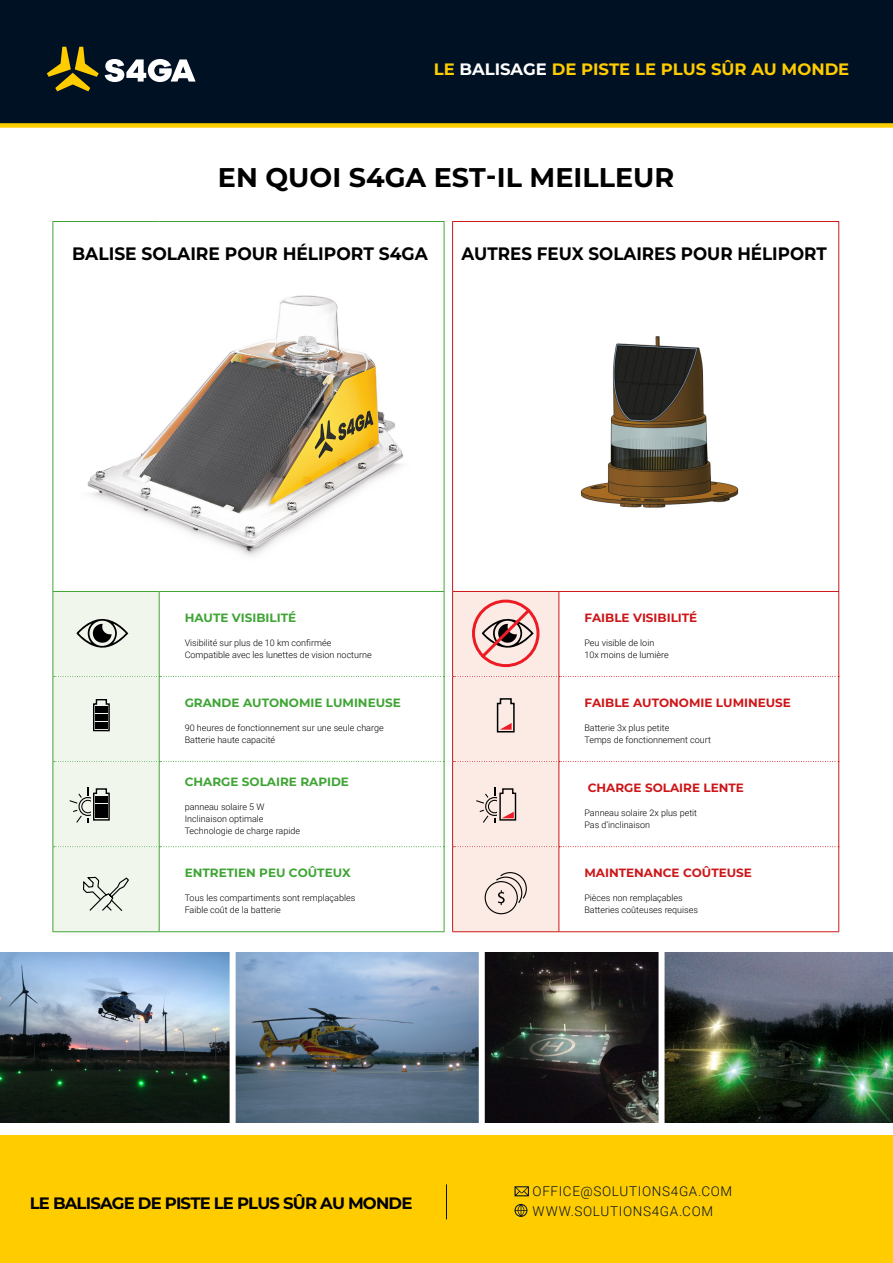
<style>
.page{position:relative;width:893px;height:1263px;background:#fff}
.page>*{position:absolute;margin:0;border:0;box-sizing:border-box;transform-origin:0 0}
.t1{font:100 27px "Montserrat";color:#000}
.t2{font:100 18px "Montserrat";color:#000;scale:.93 1}
.t3{font:100 18px "Montserrat";color:#000;scale:.95 1}
.t4{font:100 16.5px "Montserrat";color:#fc0}
.t5{font:100 16.5px "Montserrat";letter-spacing:-.05em;color:#000}
.t6{font:300 13.5px/19.5px "Roboto";letter-spacing:.05em;color:#001123}
.t7{font:100 12px "Montserrat";color:#3fa535}
.t8{font:100 12px "Montserrat";color:#cd1719}
.t9{font:300 9px/12px "Roboto";color:#000}
.s1{color:#fff}
</style>
<div class="page">
<hr style="left:838px;top:222px;width:1px;height:369px;background:#cd1719">
<hr style="left:52px;top:221px;width:107px;height:1px;background:#3fa535">
<hr style="left:52px;top:222px;width:1px;height:369px;background:#3fa535">
<hr style="left:159px;top:221px;width:285px;height:1px;background:#3fa535">
<hr style="left:444px;top:222px;width:1px;height:369px;background:#3fa535">
<hr style="left:52px;top:591px;width:107px;height:1px;background:#3fa535">
<hr style="left:52px;top:592px;width:1px;height:84px;background:#3fa535">
<hr style="left:444px;top:592px;width:1px;height:84px;background:#3fa535">
<hr style="left:52px;top:676px;width:1px;height:85px;background:#3fa535">
<hr style="left:444px;top:676px;width:1px;height:85px;background:#3fa535">
<hr style="left:52px;top:761px;width:1px;height:86px;background:#3fa535">
<hr style="left:444px;top:761px;width:1px;height:86px;background:#3fa535">
<hr style="left:52px;top:847px;width:1px;height:84px;background:#3fa535">
<hr style="left:444px;top:847px;width:1px;height:84px;background:#3fa535">
<hr style="left:52px;top:931px;width:107px;height:1px;background:#3fa535">
<hr style="left:452px;top:221px;width:107px;height:1px;background:#cd1719">
<hr style="left:452px;top:222px;width:1px;height:369px;background:#cd1719">
<hr style="left:559px;top:221px;width:280px;height:1px;background:#cd1719">
<hr style="left:452px;top:591px;width:107px;height:1px;background:#cd1719">
<hr style="left:452px;top:592px;width:1px;height:84px;background:#cd1719">
<hr style="left:452px;top:676px;width:1px;height:85px;background:#cd1719">
<hr style="left:452px;top:761px;width:1px;height:86px;background:#cd1719">
<hr style="left:452px;top:847px;width:1px;height:84px;background:#cd1719">
<hr style="left:452px;top:931px;width:107px;height:1px;background:#cd1719">
<img style="left:236px;top:952px;width:242px;height:171px">
<img style="left:0;top:952px;width:230px;height:171px">
<img style="left:485px;top:952px;width:173px;height:171px">
<img style="left:664px;top:952px;width:229px;height:171px">
<div style="left:0;top:0;width:893px;height:123px;background:#001123"></div>
<svg style="left:105px;top:59px;width:91px;height:23px"></svg>
<svg style="left:47px;top:47px;width:52px;height:44px"></svg>
<div style="left:0;top:123px;width:893px;height:5px;background:#fc0"></div>
<div style="left:0;top:1135px;width:893px;height:128px;background:#fc0"></div>
<svg style="left:514px;top:1186px;width:15px;height:10px"></svg>
<svg style="left:514px;top:1204px;width:13px;height:13px"></svg>
<hr style="left:446px;top:1184px;width:1px;height:35px;background:#001123">
<img style="left:581px;top:336px;width:158px;height:172px">
<img style="left:87px;top:295px;width:316px;height:261px">
<svg style="left:53px;top:591px;width:391px;height:342px"></svg>
<div style="left:95px;top:812px;width:12px;height:6px;background:#000"></div>
<div style="left:95px;top:804px;width:12px;height:6px;background:#000"></div>
<div style="left:95px;top:796px;width:12px;height:6px;background:#000"></div>
<svg style="left:453px;top:591px;width:386px;height:341px"></svg>
<div style="left:95px;top:722px;width:12px;height:7px;background:#000"></div>
<div style="left:95px;top:714px;width:12px;height:7px;background:#000"></div>
<div style="left:95px;top:706px;width:12px;height:7px;background:#000"></div>
<h3 class="t4" style="left:434px;top:58px;width:417px">LE <span class="s1">BALISAGE</span> DE PISTE LE PLUS SÛR AU MONDE</h3>
<h1 class="t1" style="left:218px;top:160px;width:458px">EN QUOI S4GA EST-IL MEILLEUR</h1>
<h2 class="t3" style="left:72px;top:241px;width:376px">BALISE SOLAIRE POUR HÉLIPORT S4GA</h2>
<h2 class="t2" style="left:461px;top:241px;width:394px">AUTRES FEUX SOLAIRES POUR HÉLIPORT</h2>
<h3 class="t7" style="left:185px;top:609px;width:113px">HAUTE VISIBILITÉ</h3>
<p class="t9" style="left:185px;top:636px;width:189px">Visibilité sur plus de 10 km confirmée<br>Compatible avec les lunettes de vision nocturne</p>
<h3 class="t7" style="left:185px;top:695px;width:218px">GRANDE AUTONOMIE LUMINEUSE</h3>
<p class="t9" style="left:185px;top:721px;width:201px">90 heures de fonctionnement sur une seule charge<br>Batterie haute capacité</p>
<h3 class="t7" style="left:185px;top:774px;width:166px">CHARGE SOLAIRE RAPIDE</h3>
<p class="t9" style="left:185px;top:800px;width:117px">panneau solaire 5 W<br>Inclinaison optimale<br>Technologie de charge rapide</p>
<h3 class="t7" style="left:185px;top:865px;width:168px">ENTRETIEN PEU COÛTEUX</h3>
<p class="t9" style="left:185px;top:891px;width:172px">Tous les compartiments sont remplaçables<br>Faible coût de la batterie</p>
<h3 class="t5" style="left:30px;top:1192px;width:384px">LE BALISAGE DE PISTE LE PLUS SÛR AU MONDE</h3>
<h3 class="t8" style="left:584px;top:609px;width:114px">FAIBLE VISIBILITÉ</h3>
<p class="t9" style="left:584px;top:636px;width:86px">Peu visible de loin<br>10x moins de lumière</p>
<h3 class="t8" style="left:584px;top:695px;width:208px">FAIBLE AUTONOMIE LUMINEUSE</h3>
<p class="t9" style="left:584px;top:721px;width:128px">Batterie 3x plus petite<br>Temps de fonctionnement court</p>
<h3 class="t8" style="left:588px;top:780px;width:158px">CHARGE SOLAIRE LENTE</h3>
<p class="t9" style="left:584px;top:806px;width:114px">Panneau solaire 2x plus petit<br>Pas d’inclinaison</p>
<h3 class="t8" style="left:584px;top:865px;width:169px">MAINTENANCE COÛTEUSE</h3>
<p class="t9" style="left:584px;top:891px;width:115px">Pièces non remplaçables<br>Batteries coûteuses requises</p>
<h3 class="t6" style="left:532px;top:1181px;width:201px">OFFICE@SOLUTIONS4GA.COM<br>WWW.SOLUTIONS4GA.COM</h3>
</div>
